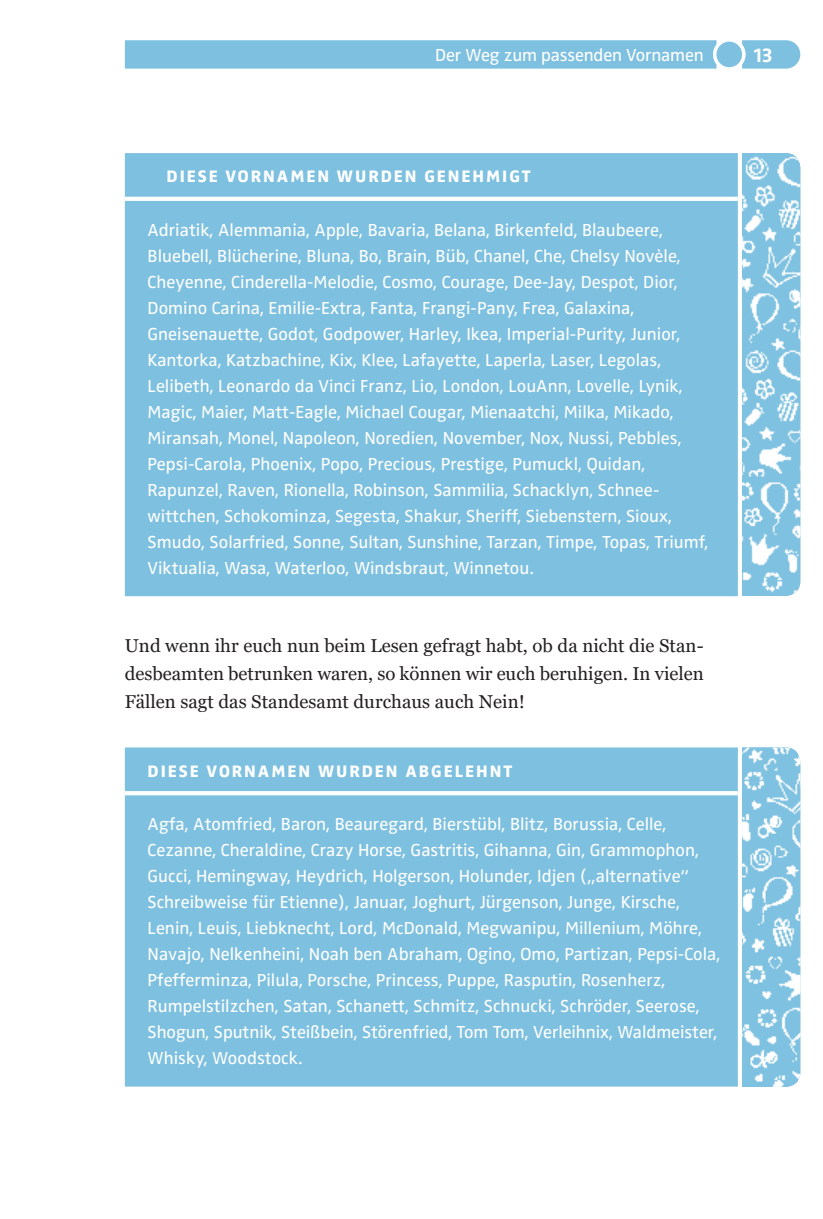
<style>
.page{position:relative;width:823px;height:1219px;background:#fff}
.page>*{position:absolute;margin:0;border:0;box-sizing:border-box;transform-origin:0 0}
.t1{font:700 20.8px "Zwo Pro";color:#fff}
.Grundtext_Blocksatz{font:18.6px/28px "Georgia Pro";color:#231f20;text-align:justify}
.Kasten_Anfasser{font:18px/26px "Zwo Pro";color:#fff}
.Kasten_Anfasser_Ü{font:800 17.2px "Zwo Pro";letter-spacing:.11em;color:#fff}
</style>
<div class="page">
<svg style="left:125px;top:40px;width:674px;height:29px;background:#83c2e0"></svg>
<div style="left:125px;top:153px;width:612px;height:443px;background:#7ec0df"></div>
<hr style="left:125px;top:197px;width:612px;height:4px;background:#fff">
<div style="left:125px;top:747px;width:612px;height:340px;background:#7ec0df"></div>
<hr style="left:125px;top:791px;width:612px;height:4px;background:#fff">
<img style="left:742px;top:153px;width:57px;height:443px">
<img style="left:742px;top:747px;width:57px;height:340px">
<p class="Kasten_Anfasser" style="left:435px;top:42px;width:270px">Der Weg zum passenden Vornamen</p>
<p class="t1" style="left:753px;top:42px;width:20px">13</p>
<p class="Kasten_Anfasser_Ü" style="left:166px;top:166px;width:365px">DIESE VORNAMEN WURDEN GENEHMIGT</p>
<p class="Kasten_Anfasser" style="left:147px;top:217px;width:562px">Adriatik, Alemmania, Apple, Bavaria, Belana, Birkenfeld, Blaubeere, Bluebell, Blücherine, Bluna, Bo, Brain, Büb, Chanel, Che, Chelsy Novèle, Cheyenne, Cinderella-Melodie, Cosmo, Courage, Dee-Jay, Despot, Dior, Domino Carina, Emilie-Extra, Fanta, Frangi-Pany, Frea, Galaxina, Gneisenauette, Godot, Godpower, Harley, Ikea, Imperial-Purity, Junior, Kantorka, Katzbachine, Kix, Klee, Lafayette, Laperla, Laser, Legolas, Lelibeth, Leonardo da Vinci Franz, Lio, London, LouAnn, Lovelle, Lynik, Magic, Maier, Matt-Eagle, Michael Cougar, Mienaatchi, Milka, Mikado, Miransah, Monel, Napoleon, Noredien, November, Nox, Nussi, Pebbles, Pepsi-Carola, Phoenix, Popo, Precious, Prestige, Pumuckl, Quidan, Rapunzel, Raven, Rionella, Robinson, Sammilia, Schacklyn, Schnee&shy;wittchen, Schokominza, Segesta, Shakur, Sheriff, Siebenstern, Sioux, Smudo, Solarfried, Sonne, Sultan, Sunshine, Tarzan, Timpe, Topas, Triumf, Viktualia, Wasa, Waterloo, Windsbraut, Winnetou.</p>
<p class="Grundtext_Blocksatz" style="left:125px;top:632px;width:580px">Und wenn ihr euch nun beim Lesen gefragt habt, ob da nicht die Stan&shy;desbeamten betrunken waren, so können wir euch beruhigen. In vielen Fällen sagt das Standesamt durchaus auch Nein!</p>
<p class="Kasten_Anfasser_Ü" style="left:147px;top:761px;width:366px">DIESE VORNAMEN WURDEN ABGELEHNT</p>
<p class="Kasten_Anfasser" style="left:147px;top:811px;width:574px">Agfa, Atomfried, Baron, Beauregard, Bierstübl, Blitz, Borussia, Celle, Cezanne, Cheraldine, Crazy Horse, Gastritis, Gihanna, Gin, Grammophon, Gucci, Hemingway, Heydrich, Holgerson, Holunder, Idjen („alternative“ Schreibweise für Etienne), Januar, Joghurt, Jürgenson, Junge, Kirsche, Lenin, Leuis, Liebknecht, Lord, McDonald, Megwanipu, Millenium, Möhre, Navajo, Nelkenheini, Noah ben Abraham, Ogino, Omo, Partizan, Pepsi-Cola, Pfefferminza, Pilula, Porsche, Princess, Puppe, Rasputin, Rosenherz, Rumpelstilzchen, Satan, Schanett, Schmitz, Schnucki, Schröder, Seerose, Shogun, Sputnik, Steißbein, Störenfried, Tom Tom, Verleihnix, Waldmeister, Whisky, Woodstock.</p>
</div>
